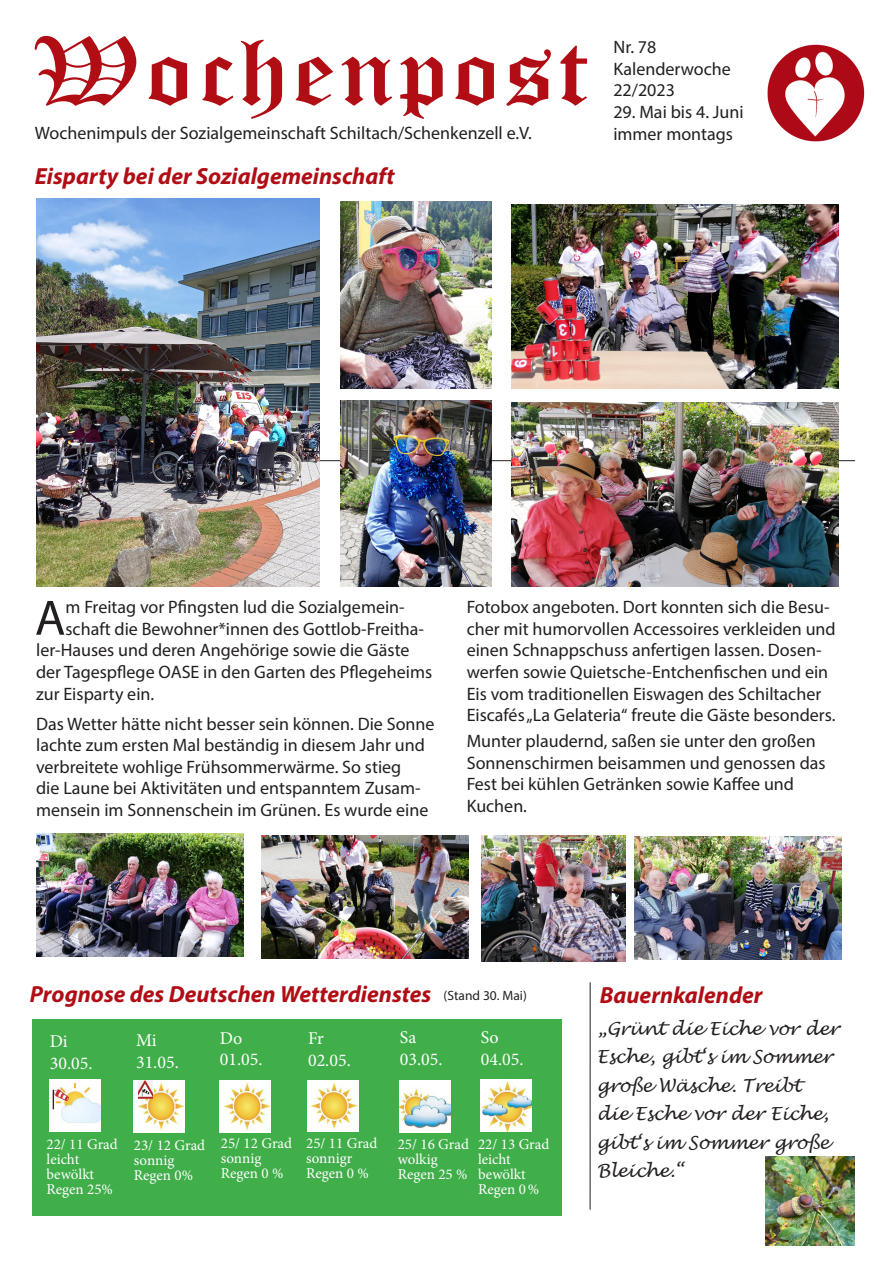
<style>
.page{position:relative;width:893px;height:1263px;background:#fff}
.page>*{position:absolute;margin:0;border:0;box-sizing:border-box;transform-origin:0 0}
.t1{font:94.5px "Old English Text";letter-spacing:.04em;color:#b00d15;scale:1.15 1}
.t2{font:50.1px "Myriad Pro";color:#231f20}
.t3{font:italic 700 23.4px "Myriad Pro";color:#b00d15}
.t4{font:18px/21.6px "Myriad Pro";color:#231f20}
.t5{font:italic 18px/28.5px "Lucida Handwriting";letter-spacing:-.01em;color:#231f20}
.t6{font:18px "Minion Pro";color:#fff}
.t7{font:15px/15px "Minion Pro";color:#fff}
.t8{font:13.5px "Myriad Pro";color:#231f20}
</style>
<div class="page">
<img style="left:767px;top:44px;width:98px;height:98px">
<div style="left:32px;top:1019px;width:529px;height:197px;background:#40ae49"></div>
<img style="left:50px;top:1080px;width:51px;height:51px">
<img style="left:134px;top:1081px;width:51px;height:51px">
<img style="left:400px;top:1081px;width:51px;height:51px">
<img style="left:220px;top:1081px;width:51px;height:51px">
<img style="left:307px;top:1080px;width:51px;height:52px">
<img style="left:481px;top:1080px;width:51px;height:51px">
<hr style="left:590px;top:982px;width:1px;height:228px;background:#231f20">
<hr style="left:36px;top:460px;width:819px;height:1px;background:#231f20">
<img style="left:36px;top:199px;width:284px;height:388px">
<img style="left:340px;top:202px;width:151px;height:187px">
<img style="left:340px;top:400px;width:151px;height:187px">
<img style="left:511px;top:204px;width:327px;height:185px">
<img style="left:511px;top:402px;width:328px;height:185px">
<img style="left:36px;top:833px;width:207px;height:123px">
<img style="left:261px;top:835px;width:208px;height:123px">
<img style="left:635px;top:836px;width:207px;height:124px">
<img style="left:482px;top:835px;width:143px;height:126px">
<img style="left:765px;top:1157px;width:90px;height:89px">
<img style="left:138px;top:1080px;width:14px;height:18px">
<p class="t1" style="left:31px;top:11px;width:487px">Wochenpost</p>
<p class="t4" style="left:613px;top:36px;width:44px">Nr. 78</p>
<p class="t4" style="left:613px;top:58px;width:119px">Kalenderwoche</p>
<p class="t4" style="left:613px;top:79px;width:63px">22/2023</p>
<p class="t4" style="left:613px;top:101px;width:132px">29. Mai bis 4. Juni</p>
<p class="t4" style="left:35px;top:121px;width:499px">Wochenimpuls der Sozialgemeinschaft Schiltach/Schenkenzell e.V.</p>
<p class="t4" style="left:613px;top:122px;width:121px">immer montags</p>
<p class="t3" style="left:35px;top:161px;width:361px">Eisparty bei der Sozialgemeinschaft</p>
<p class="t2" style="left:35px;top:587px;width:32px">A</p>
<p class="t4" style="left:66px;top:596px;width:341px">m Freitag vor Pfingsten lud die Sozialgemein-</p>
<p class="t4" style="left:66px;top:618px;width:360px">schaft die Bewohner*innen des Gottlob-Freitha-</p>
<p class="t4" style="left:36px;top:639px;width:375px">ler-Hauses und deren Angehörige sowie die Gäste</p>
<p class="t4" style="left:36px;top:661px;width:398px">der Tagespflege OASE in den Garten des Pflegeheims</p>
<p class="t4" style="left:36px;top:682px;width:120px">zur Eisparty ein.</p>
<p class="t4" style="left:36px;top:712px;width:400px">Das Wetter hätte nicht besser sein können. Die Sonne lachte zum ersten Mal beständig in diesem Jahr und verbreitete wohlige Frühsommerwärme. So stieg<br>die Laune bei Aktivitäten und entspanntem Zusam&shy;mensein im Sonnenschein im Grünen. Es wurde eine</p>
<p class="t4" style="left:467px;top:596px;width:371px">Fotobox angeboten. Dort konnten sich die Besu&shy;cher mit humorvollen Accessoires verkleiden und einen Schnappschuss anfertigen lassen. Dosen&shy;werfen sowie Quietsche-Entchenfischen und ein Eis vom traditionellen Eiswagen des Schiltacher Eiscafés „La Gelateria“ freute die Gäste besonders.</p>
<p class="t4" style="left:467px;top:730px;width:361px">Munter plaudernd, saßen sie unter den großen Sonnenschirmen beisammen und genossen das Fest bei kühlen Getränken sowie Kaffee und Kuchen.</p>
<p class="t3" style="left:30px;top:979px;width:403px">Prognose des Deutschen Wetterdienstes</p>
<p class="t3" style="left:600px;top:980px;width:164px">Bauernkalender</p>
<p class="t5" style="left:597px;top:1015px;width:244px">„Grünt die Eiche vor der<br>Esche, gibt‘s im Sommer große Wäsche. Treibt<br>die Esche vor der Eiche, gibt‘s im Sommer große<br>Bleiche.“</p>
<p class="t8" style="left:444px;top:987px;width:85px">(Stand 30. Mai)</p>
<p class="t6" style="left:400px;top:1025px;width:18px">Sa</p>
<p class="t6" style="left:400px;top:1047px;width:44px">03.05.</p>
<p class="t6" style="left:481px;top:1025px;width:19px">So</p>
<p class="t6" style="left:481px;top:1047px;width:44px">04.05.</p>
<p class="t6" style="left:220px;top:1026px;width:24px">Do</p>
<p class="t6" style="left:220px;top:1047px;width:44px">01.05.</p>
<p class="t6" style="left:308px;top:1026px;width:17px">Fr</p>
<p class="t6" style="left:308px;top:1048px;width:44px">02.05.</p>
<p class="t6" style="left:136px;top:1028px;width:22px">Mi</p>
<p class="t6" style="left:136px;top:1050px;width:44px">31.05.</p>
<p class="t6" style="left:50px;top:1029px;width:20px">Di</p>
<p class="t6" style="left:50px;top:1051px;width:44px">30.05.</p>
<p class="t7" style="left:221px;top:1135px;width:73px">25/ 12 Grad</p>
<p class="t7" style="left:221px;top:1150px;width:64px">sonnig<br>Regen 0 %</p>
<p class="t7" style="left:306px;top:1136px;width:73px">25/ 11 Grad</p>
<p class="t7" style="left:306px;top:1151px;width:48px">sonnigr</p>
<p class="t7" style="left:306px;top:1166px;width:64px">Regen 0 %</p>
<p class="t7" style="left:47px;top:1136px;width:73px">22/ 11 Grad leicht bewölkt<br>Regen 25%</p>
<p class="t7" style="left:134px;top:1137px;width:73px">23/ 12 Grad</p>
<p class="t7" style="left:398px;top:1136px;width:73px">25/ 16 Grad wolkig<br>Regen 25 %</p>
<p class="t7" style="left:478px;top:1136px;width:73px">22/ 13 Grad</p>
<p class="t7" style="left:478px;top:1151px;width:63px">leicht bewölkt<br>Regen 0%</p>
<p class="t7" style="left:134px;top:1152px;width:61px">sonnig<br>Regen 0%</p>
</div>
